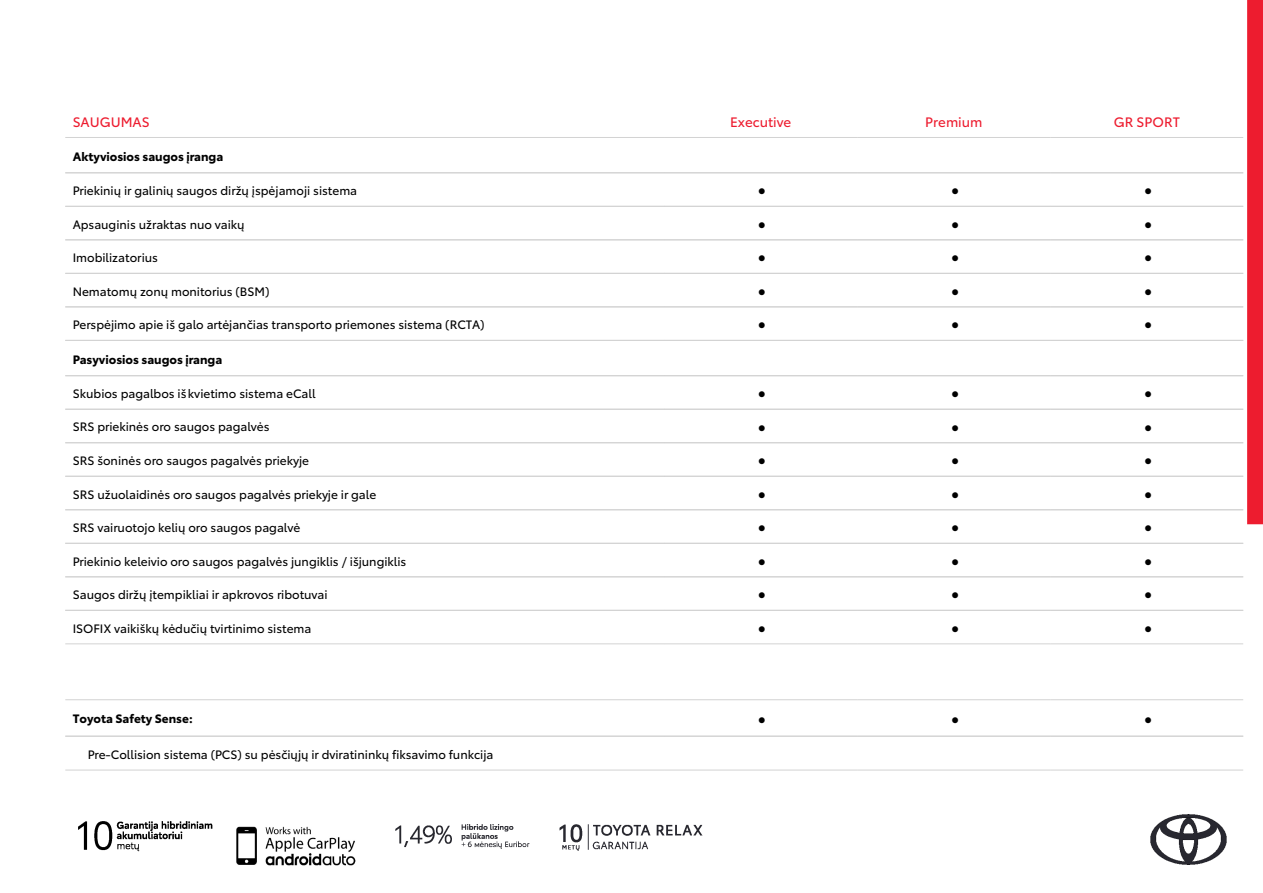
<style>
.page{position:relative;width:1263px;height:893px;background:#fff}
.page>*{position:absolute;margin:0;border:0;box-sizing:border-box;transform-origin:0 0}
.t1{font:13.5px "Segoe UI";color:#000}
.t2{font:13.5px "Toyota Type";color:#ed1c2f}
.t3{font:12px "Toyota Type";color:#000}
.t4{font:700 12px "Toyota Type";color:#000}
</style>
<div class="page">
<img style="left:65px;top:0;width:1198px;height:770px">
<hr style="left:664px;top:206px;width:193px;height:1px;background:#d3d3d3">
<hr style="left:857px;top:206px;width:193px;height:1px;background:#d3d3d3">
<hr style="left:1050px;top:206px;width:193px;height:1px;background:#d3d3d3">
<hr style="left:664px;top:240px;width:193px;height:1px;background:#d3d3d3">
<hr style="left:857px;top:240px;width:193px;height:1px;background:#d3d3d3">
<hr style="left:1050px;top:240px;width:193px;height:1px;background:#d3d3d3">
<hr style="left:664px;top:273px;width:193px;height:1px;background:#d3d3d3">
<hr style="left:857px;top:273px;width:193px;height:1px;background:#d3d3d3">
<hr style="left:1050px;top:273px;width:193px;height:1px;background:#d3d3d3">
<hr style="left:664px;top:307px;width:193px;height:1px;background:#d3d3d3">
<hr style="left:857px;top:307px;width:193px;height:1px;background:#d3d3d3">
<hr style="left:1050px;top:307px;width:193px;height:1px;background:#d3d3d3">
<hr style="left:664px;top:409px;width:193px;height:1px;background:#d3d3d3">
<hr style="left:857px;top:409px;width:193px;height:1px;background:#d3d3d3">
<hr style="left:1050px;top:409px;width:193px;height:1px;background:#d3d3d3">
<hr style="left:664px;top:442px;width:193px;height:1px;background:#d3d3d3">
<hr style="left:857px;top:442px;width:193px;height:1px;background:#d3d3d3">
<hr style="left:1050px;top:442px;width:193px;height:1px;background:#d3d3d3">
<hr style="left:664px;top:476px;width:193px;height:1px;background:#d3d3d3">
<hr style="left:857px;top:476px;width:193px;height:1px;background:#d3d3d3">
<hr style="left:1050px;top:476px;width:193px;height:1px;background:#d3d3d3">
<hr style="left:664px;top:509px;width:193px;height:1px;background:#d3d3d3">
<hr style="left:857px;top:509px;width:193px;height:1px;background:#d3d3d3">
<hr style="left:1050px;top:509px;width:193px;height:1px;background:#d3d3d3">
<hr style="left:664px;top:543px;width:193px;height:1px;background:#d3d3d3">
<hr style="left:857px;top:543px;width:193px;height:1px;background:#d3d3d3">
<hr style="left:1050px;top:543px;width:193px;height:1px;background:#d3d3d3">
<hr style="left:664px;top:577px;width:193px;height:1px;background:#d3d3d3">
<hr style="left:857px;top:577px;width:193px;height:1px;background:#d3d3d3">
<hr style="left:1050px;top:577px;width:193px;height:1px;background:#d3d3d3">
<hr style="left:664px;top:610px;width:193px;height:1px;background:#d3d3d3">
<hr style="left:664px;top:644px;width:193px;height:1px;background:#d3d3d3">
<hr style="left:857px;top:610px;width:193px;height:1px;background:#d3d3d3">
<hr style="left:857px;top:644px;width:193px;height:1px;background:#d3d3d3">
<hr style="left:1050px;top:610px;width:193px;height:1px;background:#d3d3d3">
<hr style="left:1050px;top:644px;width:193px;height:1px;background:#d3d3d3">
<hr style="left:664px;top:137px;width:193px;height:1px;background:#d3d3d3">
<hr style="left:664px;top:173px;width:193px;height:1px;background:#d3d3d3">
<hr style="left:857px;top:137px;width:193px;height:1px;background:#d3d3d3">
<hr style="left:857px;top:173px;width:193px;height:1px;background:#d3d3d3">
<hr style="left:1050px;top:137px;width:193px;height:1px;background:#d3d3d3">
<hr style="left:1050px;top:173px;width:193px;height:1px;background:#d3d3d3">
<hr style="left:664px;top:340px;width:193px;height:1px;background:#d3d3d3">
<hr style="left:664px;top:375px;width:193px;height:1px;background:#d3d3d3">
<hr style="left:857px;top:340px;width:193px;height:1px;background:#d3d3d3">
<hr style="left:857px;top:375px;width:193px;height:1px;background:#d3d3d3">
<hr style="left:1050px;top:340px;width:193px;height:1px;background:#d3d3d3">
<hr style="left:1050px;top:375px;width:193px;height:1px;background:#d3d3d3">
<hr style="left:664px;top:699px;width:193px;height:1px;background:#d3d3d3">
<hr style="left:857px;top:699px;width:193px;height:1px;background:#d3d3d3">
<hr style="left:1050px;top:699px;width:193px;height:1px;background:#d3d3d3">
<hr style="left:664px;top:736px;width:193px;height:1px;background:#d3d3d3">
<hr style="left:664px;top:770px;width:193px;height:1px;background:#d3d3d3">
<hr style="left:857px;top:736px;width:193px;height:1px;background:#d3d3d3">
<hr style="left:857px;top:770px;width:193px;height:1px;background:#d3d3d3">
<hr style="left:1050px;top:736px;width:193px;height:1px;background:#d3d3d3">
<hr style="left:1050px;top:770px;width:193px;height:1px;background:#d3d3d3">
<hr style="left:65px;top:206px;width:599px;height:1px;background:#d3d3d3">
<hr style="left:65px;top:240px;width:599px;height:1px;background:#d3d3d3">
<hr style="left:65px;top:273px;width:599px;height:1px;background:#d3d3d3">
<hr style="left:65px;top:307px;width:599px;height:1px;background:#d3d3d3">
<hr style="left:65px;top:409px;width:599px;height:1px;background:#d3d3d3">
<hr style="left:65px;top:442px;width:599px;height:1px;background:#d3d3d3">
<hr style="left:65px;top:476px;width:599px;height:1px;background:#d3d3d3">
<hr style="left:65px;top:509px;width:599px;height:1px;background:#d3d3d3">
<hr style="left:65px;top:543px;width:599px;height:1px;background:#d3d3d3">
<hr style="left:65px;top:577px;width:599px;height:1px;background:#d3d3d3">
<hr style="left:65px;top:610px;width:599px;height:1px;background:#d3d3d3">
<hr style="left:65px;top:644px;width:599px;height:1px;background:#d3d3d3">
<hr style="left:65px;top:770px;width:599px;height:1px;background:#d3d3d3">
<hr style="left:65px;top:137px;width:599px;height:1px;background:#d3d3d3">
<hr style="left:65px;top:173px;width:599px;height:1px;background:#d3d3d3">
<hr style="left:65px;top:340px;width:599px;height:1px;background:#d3d3d3">
<hr style="left:65px;top:375px;width:599px;height:1px;background:#d3d3d3">
<hr style="left:65px;top:699px;width:599px;height:1px;background:#d3d3d3">
<hr style="left:65px;top:736px;width:599px;height:1px;background:#d3d3d3">
<img style="left:78px;top:821px;width:135px;height:31px">
<img style="left:236px;top:826px;width:120px;height:40px">
<img style="left:395px;top:824px;width:135px;height:25px">
<img style="left:559px;top:824px;width:144px;height:27px">
<img style="left:1150px;top:814px;width:77px;height:50px">
<p class="t2" style="left:73px;top:112px;width:78px">SAUGUMAS</p>
<p class="t2" style="left:730px;top:112px;width:63px">Executive</p>
<p class="t2" style="left:925px;top:112px;width:59px">Premium</p>
<p class="t2" style="left:1114px;top:112px;width:68px">GR SPORT</p>
<p class="t4" style="left:73px;top:147px;width:152px">Aktyviosios saugos įranga</p>
<p class="t3" style="left:73px;top:182px;width:286px">Priekinių ir galinių saugos diržų įspėjamoji sistema</p>
<p class="t1" style="left:758px;top:178px;width:10px">●</p>
<p class="t1" style="left:951px;top:178px;width:10px">●</p>
<p class="t1" style="left:1144px;top:178px;width:10px">●</p>
<p class="t3" style="left:73px;top:215px;width:173px">Apsauginis užraktas nuo vaikų</p>
<p class="t1" style="left:758px;top:211px;width:10px">●</p>
<p class="t1" style="left:951px;top:211px;width:10px">●</p>
<p class="t1" style="left:1144px;top:211px;width:10px">●</p>
<p class="t3" style="left:73px;top:249px;width:87px">Imobilizatorius</p>
<p class="t1" style="left:758px;top:245px;width:10px">●</p>
<p class="t1" style="left:951px;top:245px;width:10px">●</p>
<p class="t1" style="left:1144px;top:245px;width:10px">●</p>
<p class="t3" style="left:73px;top:282px;width:198px">Nematomų zonų monitorius (BSM)</p>
<p class="t1" style="left:758px;top:278px;width:10px">●</p>
<p class="t1" style="left:951px;top:278px;width:10px">●</p>
<p class="t1" style="left:1144px;top:278px;width:10px">●</p>
<p class="t3" style="left:73px;top:316px;width:413px">Perspėjimo apie iš galo artėjančias transporto priemones sistema (RCTA)</p>
<p class="t1" style="left:758px;top:312px;width:10px">●</p>
<p class="t1" style="left:951px;top:312px;width:10px">●</p>
<p class="t1" style="left:1144px;top:312px;width:10px">●</p>
<p class="t4" style="left:73px;top:350px;width:151px">Pasyviosios saugos įranga</p>
<p class="t3" style="left:73px;top:385px;width:244px">Skubios pagalbos iškvietimo sistema eCall</p>
<p class="t1" style="left:758px;top:381px;width:10px">●</p>
<p class="t1" style="left:951px;top:381px;width:10px">●</p>
<p class="t1" style="left:1144px;top:381px;width:10px">●</p>
<p class="t3" style="left:73px;top:418px;width:198px">SRS priekinės oro saugos pagalvės</p>
<p class="t1" style="left:758px;top:414px;width:10px">●</p>
<p class="t1" style="left:951px;top:414px;width:10px">●</p>
<p class="t1" style="left:1144px;top:414px;width:10px">●</p>
<p class="t3" style="left:73px;top:452px;width:238px">SRS šoninės oro saugos pagalvės priekyje</p>
<p class="t1" style="left:758px;top:448px;width:10px">●</p>
<p class="t1" style="left:951px;top:448px;width:10px">●</p>
<p class="t1" style="left:1144px;top:448px;width:10px">●</p>
<p class="t3" style="left:73px;top:485px;width:305px">SRS užuolaidinės oro saugos pagalvės priekyje ir gale</p>
<p class="t1" style="left:758px;top:481px;width:10px">●</p>
<p class="t1" style="left:951px;top:481px;width:10px">●</p>
<p class="t1" style="left:1144px;top:481px;width:10px">●</p>
<p class="t3" style="left:73px;top:519px;width:229px">SRS vairuotojo kelių oro saugos pagalvė</p>
<p class="t1" style="left:758px;top:515px;width:10px">●</p>
<p class="t1" style="left:951px;top:515px;width:10px">●</p>
<p class="t1" style="left:1144px;top:515px;width:10px">●</p>
<p class="t3" style="left:73px;top:552px;width:335px">Priekinio keleivio oro saugos pagalvės jungiklis / išjungiklis</p>
<p class="t1" style="left:758px;top:548px;width:10px">●</p>
<p class="t1" style="left:951px;top:548px;width:10px">●</p>
<p class="t1" style="left:1144px;top:548px;width:10px">●</p>
<p class="t3" style="left:73px;top:586px;width:256px">Saugos diržų įtempikliai ir apkrovos ribotuvai</p>
<p class="t1" style="left:758px;top:582px;width:10px">●</p>
<p class="t1" style="left:951px;top:582px;width:10px">●</p>
<p class="t1" style="left:1144px;top:582px;width:10px">●</p>
<p class="t3" style="left:73px;top:619px;width:240px">ISOFIX vaikiškų kėdučių tvirtinimo sistema</p>
<p class="t1" style="left:758px;top:615px;width:10px">●</p>
<p class="t1" style="left:951px;top:615px;width:10px">●</p>
<p class="t1" style="left:1144px;top:615px;width:10px">●</p>
<p class="t4" style="left:73px;top:710px;width:121px">Toyota Safety Sense:</p>
<p class="t1" style="left:758px;top:706px;width:10px">●</p>
<p class="t1" style="left:951px;top:706px;width:10px">●</p>
<p class="t1" style="left:1144px;top:706px;width:10px">●</p>
<p class="t3" style="left:88px;top:745px;width:407px">Pre-Collision sistema (PCS) su pėsčiųjų ir dviratininkų fiksavimo funkcija</p>
</div>
